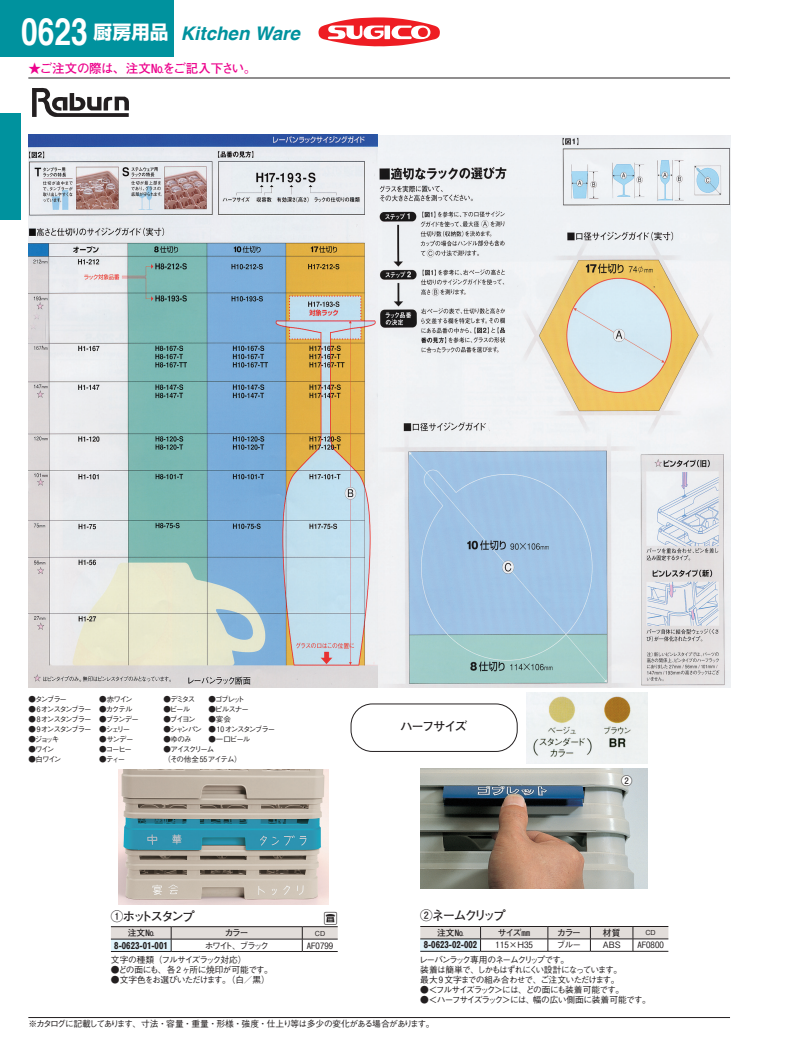
<style>
.page{position:relative;width:808px;height:1053px;background:#fff}
.page>*{position:absolute;margin:0;border:0;box-sizing:border-box;transform-origin:0 0}
.t1{font:italic 700 18.75px "Helvetica";color:#00929e}
.t2{font:700 12.5px "Futo Go B101 Pr 6";letter-spacing:-.015em;color:#ed028c}
.ID品名{font:700 12.5px "Futo Go B101 Pr 6";letter-spacing:-.155em;color:#231f20}
.ID品名-2{font:700 12.5px "Futo Go B101 Pr 6";letter-spacing:-.135em;color:#231f20}
.t3{font:700 11.25px "Futo Go B101 Pr 6";color:#fff}
.ID注釈{font:500 8.75px "Gothic BBB Pr 6";letter-spacing:-.1em;color:#231f20}
.ID注釈-2{font:500 8.75px "Gothic BBB Pr 6";letter-spacing:-.075em;color:#231f20}
.ID注釈-3{font:500 8.75px "Gothic BBB Pr 6";letter-spacing:-.125em;color:#231f20}
.ID表中注文No{font:700 8.75px "Gothic MB101 Pr 6";color:#231f20}
.ID注釈-4{font:500 8.75px "Gothic BBB Pr 6";letter-spacing:-.05em;color:#231f20}
.ID注釈-5{font:500 8.75px "Gothic BBB Pr 6";letter-spacing:-.13em;color:#231f20}
.ID注釈-6{font:500 8.75px "Gothic BBB Pr 6";letter-spacing:-.145em;color:#231f20}
.ID項目{font:700 8.75px "Futo Go B101 Pr 6";letter-spacing:-.135em;color:#231f20}
.ID表中{font:500 8.75px "Gothic BBB Pr 6";letter-spacing:-.09em;color:#231f20}
.IDCDコード{font:500 8.75px "Gothic BBB Pr 6";color:#231f20}
.ID表中-2{font:500 8.75px "Gothic BBB Pr 6";letter-spacing:-.205em;color:#231f20}
.ID本文6P{font:500 7.5px "Gothic BBB Pr 6";letter-spacing:-.17em;color:#231f20}
.ID本文6P-2{font:500 7.5px "Gothic BBB Pr 6";letter-spacing:-.2em;color:#231f20}
.ID本文6P-3{font:500 7.5px "Gothic BBB Pr 6";letter-spacing:-.065em;color:#231f20}
.ID本文6P-4{font:500 7.5px "Gothic BBB Pr 6";letter-spacing:-.215em;color:#231f20}
.ID項目CDコード{font:500 6.88px "Gothic BBB Pr 6";color:#231f20}
.s1{font-style:normal;font-size:37.5px;color:#fff}
.s2{font-family:"Shin Go Pro";font-style:normal;color:#fff}
.s3{color:#231f20}
</style>
<div class="page">
<img style="left:377px;top:135px;width:353px;height:552px">
<svg style="left:32px;top:88px;width:97px;height:29px"></svg>
<img style="left:119px;top:769px;width:209px;height:135px">
<img style="left:420px;top:768px;width:227px;height:120px">
<img style="left:28px;top:135px;width:349px;height:552px">
<div style="left:351px;top:703px;width:166px;height:48px;border:1px solid #231f20;border-radius:21px"></div>
<img style="left:526px;top:692px;width:121px;height:71px">
<hr style="left:171px;top:951px;width:131px;height:1px;background:#231f20">
<hr style="left:302px;top:951px;width:36px;height:1px;background:#231f20">
<hr style="left:111px;top:951px;width:60px;height:1px;background:#231f20">
<hr style="left:590px;top:951px;width:43px;height:1px;background:#231f20">
<hr style="left:633px;top:951px;width:35px;height:1px;background:#231f20">
<hr style="left:548px;top:951px;width:42px;height:1px;background:#231f20">
<hr style="left:480px;top:951px;width:68px;height:1px;background:#231f20">
<hr style="left:420px;top:951px;width:60px;height:1px;background:#231f20">
<svg style="left:420px;top:926px;width:248px;height:25px"></svg>
<hr style="left:28px;top:78px;width:702px;height:1px;background:#231f20">
<hr style="left:28px;top:1017px;width:702px;height:1px;background:#231f20">
<div style="left:0;top:0;width:174px;height:57px;background:#00929e"></div>
<div style="left:0;top:113px;width:21px;height:107px;background:#00929e"></div>
<svg style="left:318px;top:17px;width:122px;height:29px"></svg>
<svg style="left:111px;top:926px;width:227px;height:25px"></svg>
<h1 class="t1" style="left:21px;top:18px;width:280px"><span class="s1">0623</span> <span class="s2">厨房用品</span> Kitchen Ware</h1>
<h2 class="t2" style="left:28px;top:58px;width:230px">★ご注文の際は、注文№をご記入下さい。</h2>
<p class="ID本文6P" style="left:28px;top:693px;width:40px">●タンブラー</p>
<p class="ID本文6P" style="left:99px;top:693px;width:35px">●赤ワイン</p>
<p class="ID本文6P" style="left:163px;top:693px;width:34px">●デミタス</p>
<p class="ID本文6P" style="left:208px;top:693px;width:38px">●ゴブレット</p>
<p class="ID本文6P" style="left:28px;top:703px;width:106px">● 6 オンスタンブラー ●カクテル</p>
<p class="ID本文6P" style="left:163px;top:703px;width:29px">●ビール</p>
<p class="ID本文6P" style="left:208px;top:703px;width:42px">●ピルスナー</p>
<p class="ID本文6P" style="left:28px;top:713px;width:112px">● 8 オンスタンブラー ●ブランデー</p>
<p class="ID本文6P" style="left:163px;top:713px;width:34px">●ブイヨン</p>
<p class="ID本文6P" style="left:208px;top:713px;width:24px">●宴会</p>
<p class="ID本文6P-2" style="left:28px;top:723px;width:103px">● 9 オンスタンブラー ●シェリー</p>
<p class="ID本文6P" style="left:163px;top:723px;width:113px">●シャンパン ● 10 オンスタンブラー</p>
<p class="ID本文6P" style="left:28px;top:733px;width:32px">●ジョッキ</p>
<p class="ID本文6P" style="left:99px;top:733px;width:36px">●サンデー</p>
<p class="ID本文6P" style="left:163px;top:733px;width:30px">●ゆのみ</p>
<p class="ID本文6P" style="left:208px;top:733px;width:44px">●一口ビール</p>
<p class="ID本文6P" style="left:28px;top:743px;width:27px">●ワイン</p>
<p class="ID本文6P" style="left:99px;top:743px;width:34px">●コーヒー</p>
<p class="ID本文6P-4" style="left:163px;top:743px;width:52px">●アイスクリーム</p>
<p class="ID本文6P" style="left:28px;top:753px;width:34px">●白ワイン</p>
<p class="ID本文6P" style="left:99px;top:753px;width:27px">●ティー</p>
<p class="ID本文6P-3" style="left:163px;top:753px;width:80px">（その他全 55アイテム）</p>
<p class="ID品名" style="left:400px;top:716px;width:69px">ハーフサイズ</p>
<p class="ID品名" style="left:111px;top:906px;width:86px">①ホットスタンプ</p>
<p class="ID品名-2" style="left:420px;top:905px;width:87px">②ネームクリップ</p>
<p class="t3" style="left:621px;top:771px;width:13px">●<span class="s3">②</span></p>
<p class="ID項目" style="left:128px;top:925px;width:28px">注文№</p>
<p class="ID項目" style="left:225px;top:925px;width:25px">カラー</p>
<p class="ID項目CDコード" style="left:315px;top:927px;width:12px">CD</p>
<p class="ID表中注文No" style="left:114px;top:937px;width:55px">8-0623-01-001</p>
<p class="ID表中-2" style="left:205px;top:938px;width:66px">ホワイト、ブラック</p>
<p class="IDCDコード" style="left:307px;top:938px;width:28px">AF0799</p>
<p class="ID注釈" style="left:111px;top:952px;width:137px">文字の種類（フルサイズラック対応）</p>
<p class="ID注釈-4" style="left:111px;top:962px;width:164px">●どの面にも、各 2 ヶ所に焼印が可能です。</p>
<p class="ID注釈-5" style="left:111px;top:972px;width:161px">●文字色をお選びいただけます。（白／黒）</p>
<p class="ID項目" style="left:437px;top:925px;width:28px">注文№</p>
<p class="ID項目" style="left:498px;top:925px;width:34px">サイズ㎜</p>
<p class="ID項目" style="left:557px;top:925px;width:25px">カラー</p>
<p class="ID項目" style="left:603px;top:925px;width:19px">材質</p>
<p class="ID項目CDコード" style="left:645px;top:927px;width:12px">CD</p>
<p class="ID表中注文No" style="left:424px;top:937px;width:55px">8-0623-02-002</p>
<p class="ID表中" style="left:496px;top:938px;width:39px">115×H35</p>
<p class="ID表中" style="left:556px;top:938px;width:26px">ブルー</p>
<p class="ID表中" style="left:603px;top:938px;width:19px">ABS</p>
<p class="IDCDコード" style="left:637px;top:938px;width:28px">AF0800</p>
<p class="ID注釈-6" style="left:419px;top:952px;width:152px">レーバンラック専用のネームクリップです。</p>
<p class="ID注釈-3" style="left:420px;top:962px;width:203px">装着は簡単で、しかもはずれにくい設計になっています。</p>
<p class="ID注釈" style="left:420px;top:972px;width:201px">最大 9 文字までの組み合わせで、ご注文いただけます。</p>
<p class="ID注釈" style="left:420px;top:982px;width:205px">●＜フルサイズラック＞には、どの面にも装着可能です。</p>
<p class="ID注釈-2" style="left:420px;top:992px;width:232px">●＜ハーフサイズラック＞には、幅の広い側面に装着可能です。</p>
<p class="ID注釈" style="left:28px;top:1016px;width:408px">※カタログに記載してあります、寸法・容量・重量・形様・強度・仕上り等は多少の変化がある場合があります。</p>
</div>
